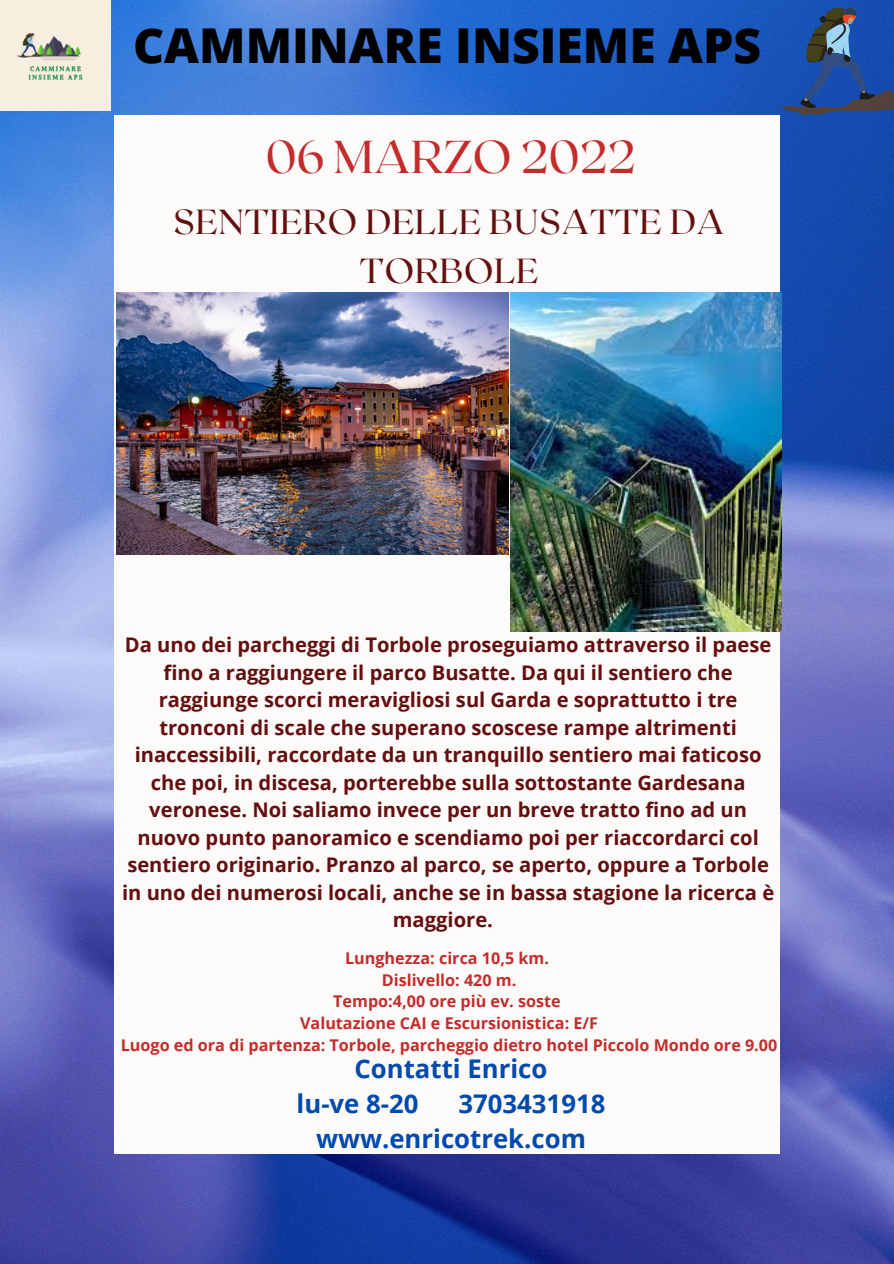
<style>
.page{position:relative;width:894px;height:1264px;background:#fff}
.page>*{position:absolute;margin:0;border:0;box-sizing:border-box;transform-origin:0 0}
.t1{font:800 48px "Open Sans";color:#000}
.t2{font:46.05px "Roxborough CF";color:#c42c2c}
.t3{font:34.8px/48.4px "Roxborough CF";letter-spacing:.02em;color:#640f0f;text-align:center}
.t4{font:700 25.65px "Open Sans";color:#004aad}
.t5{font:700 20.1px/27.5px "Open Sans";color:#640f0f;text-align:center}
.t6{font:700 16.2px "Open Sans";color:#c42c2c}
</style>
<div class="page">
<img style="left:0;top:0;width:893px;height:1263px">
<div style="left:114px;top:115px;width:666px;height:1038px;background:#fdfafa"></div>
<img style="left:0;top:0;width:110px;height:110px">
<svg style="left:779px;top:7px;width:114px;height:108px;background:#285098"></svg>
<img style="left:116px;top:293px;width:392px;height:261px">
<img style="left:510px;top:293px;width:271px;height:339px">
<p class="t1" style="left:133px;top:11px;width:629px">CAMMINARE INSIEME APS</p>
<p class="t2" style="left:266px;top:127px;width:372px">06 MARZO 2022</p>
<p class="t3" style="left:173px;top:196px;width:552px">SENTIERO DELLE BUSATTE DA<br>TORBOLE</p>
<p class="t5" style="left:122px;top:630px;width:653px">Da uno dei parcheggi di Torbole proseguiamo attraverso il paese fino a raggiungere il parco Busatte. Da qui il sentiero che raggiunge scorci meravigliosi sul Garda e soprattutto i tre tronconi di scale che superano scoscese rampe altrimenti inaccessibili, raccordate da un tranquillo sentiero mai faticoso che poi, in discesa, porterebbe sulla sottostante Gardesana veronese. Noi saliamo invece per un breve tratto fino ad un nuovo punto panoramico e scendiamo poi per riaccordarci col sentiero originario. Pranzo al parco, se aperto, oppure a Torbole in uno dei numerosi locali, anche se in bassa stagione la ricerca è maggiore.</p>
<p class="t6" style="left:345px;top:946px;width:205px">Lunghezza: circa 10,5 km.</p>
<p class="t6" style="left:381px;top:968px;width:136px">Dislivello: 420 m.</p>
<p class="t6" style="left:333px;top:990px;width:229px">Tempo:4,00 ore più ev. soste</p>
<p class="t6" style="left:300px;top:1011px;width:299px">Valutazione CAI e Escursionistica: E/F</p>
<p class="t6" style="left:121px;top:1033px;width:657px">Luogo ed ora di partenza: Torbole, parcheggio dietro hotel Piccolo Mondo ore 9.00</p>
<p class="t4" style="left:354px;top:1050px;width:194px">Contatti Enrico</p>
<p class="t4" style="left:296px;top:1085px;width:123px">lu-ve 8-20</p>
<p class="t4" style="left:458px;top:1085px;width:148px">3703431918</p>
<p class="t4" style="left:316px;top:1120px;width:271px">www.enricotrek.com</p>
</div>
